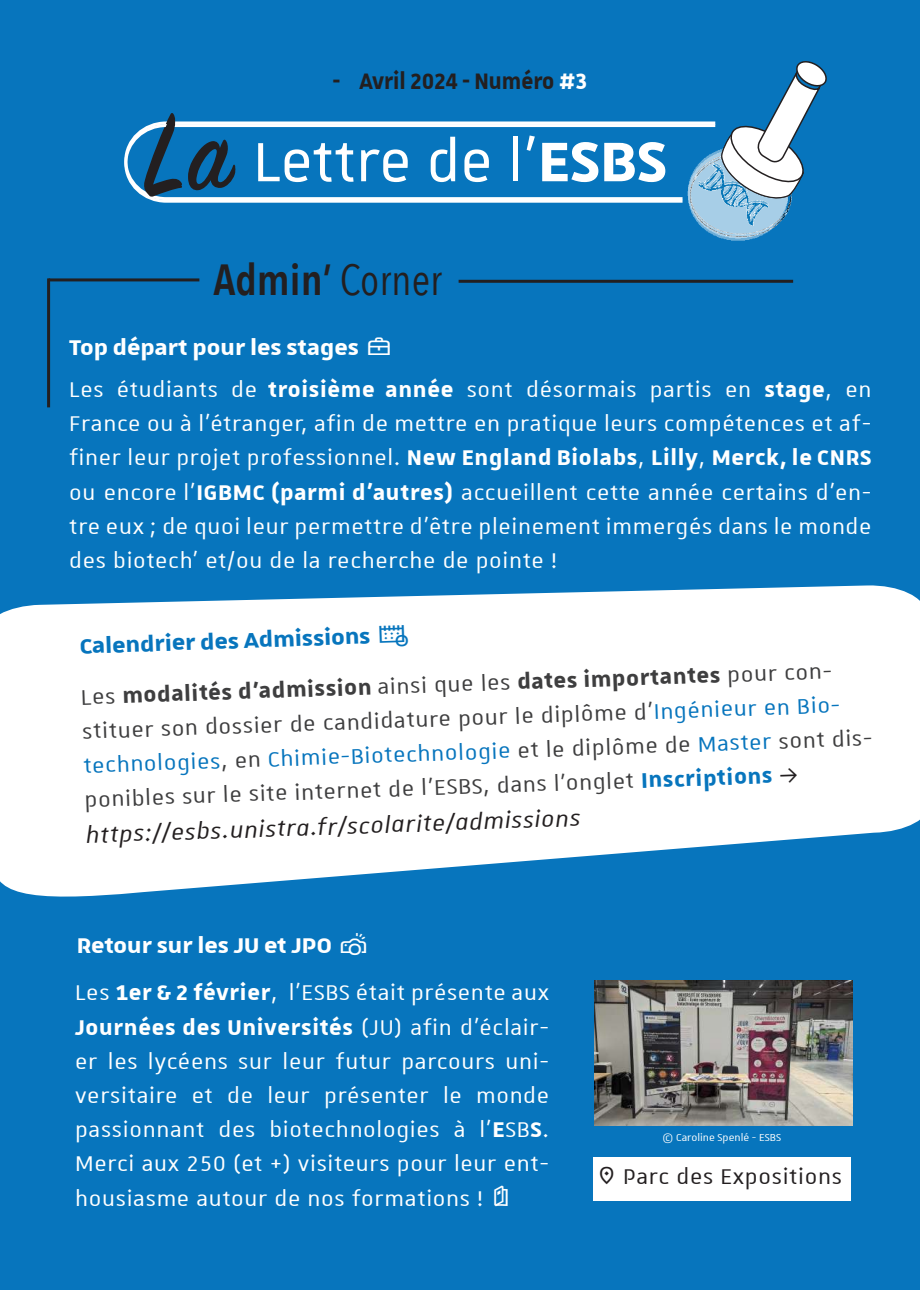
<style>
.page{position:relative;width:920px;height:1290px;background:#0775bd}
.page>*{position:absolute;margin:0;border:0;box-sizing:border-box;transform-origin:0 0}
.t1{font:75px "Unistra A";letter-spacing:-.005em;color:#fff}
.t2{font:600 43.5px "Avenir Next Condensed";color:#231f20}
.t3{font:italic 30px "Unistra A";color:#231f20}
.t4{font:700 30px "Unistra A";color:#231f20;scale:.9 1}
.t5{font:28.5px/34.2px "Unistra A";letter-spacing:.025em;color:#fff;text-align:justify}
.t6{font:28.5px/34.2px "Unistra A";color:#3e3e3f}
.t7{font:700 28.5px/50.8px "Unistra A";color:#3e3e3f}
.t8{font:700 28.5px "Unistra A";color:#fff;scale:1.06 1}
.t9{font:28.5px "Unistra A";letter-spacing:.025em;color:#231f20}
.t10{font:13.5px "Unistra A";color:#fff}
.s1{color:#fff}
.s2{font-weight:700}
.s3{font-weight:400}
.s4{color:#0775bd}
.s5{font-weight:700;color:#0775bd}
.s6{color:#231f20}
</style>
<div class="page">
<hr style="left:458px;top:280px;width:335px;height:3px;background:#231f20">
<hr style="left:49px;top:278px;width:150px;height:3px;background:#231f20">
<hr style="left:47px;top:278px;width:3px;height:129px;background:#231f20">
<svg style="left:0;top:585px;width:920px;height:318px"></svg>
<svg style="left:123px;top:120px;width:510px;height:3px"></svg>
<svg style="left:123px;top:123px;width:510px;height:81px;background:#2787c5"></svg>
<div style="left:633px;top:95px;width:209px;height:200px;background:#0775bd"></div>
<img style="left:644px;top:111px;width:178px;height:169px">
<svg style="left:720px;top:8px;width:107px;height:199px"></svg>
<img style="left:594px;top:980px;width:258px;height:145px">
<div style="left:593px;top:1158px;width:257px;height:43px;background:#fff"></div>
<svg style="left:368px;top:337px;width:22px;height:18px"></svg>
<svg style="left:494px;top:1185px;width:14px;height:21px"></svg>
<svg style="left:379px;top:625px;width:29px;height:23px"></svg>
<svg style="left:136px;top:115px;width:101px;height:83px;background:#1d81c2"></svg>
<p class="t4" style="left:332px;top:64px;width:285px">- Avril 2024 - Numéro <span class="s1">#3</span></p>
<h1 class="t1" style="left:253px;top:123px;width:415px">Lettre de l’<span class="s2">ESBS</span></h1>
<h2 class="t2" style="left:213px;top:242px;width:230px">Admin’ <span class="s3">Corner</span></h2>
<p class="t8" style="left:69px;top:331px;width:275px">Top départ pour les stages</p>
<p class="t5" style="left:69px;top:371px;width:803px">Les étudiants de <span class="s2">troisième année</span> sont désormais partis en <span class="s2">stage</span>, en France ou à l’étranger, afin de mettre en pratique leurs compétences et af&shy;finer leur projet professionnel. <span class="s2">New England Biolabs</span>, <span class="s2">Lilly</span>, <span class="s2">Merck, le CNRS </span>ou encore l’<span class="s2">IGBMC (parmi d’autres)</span> accueillent cette année certains d’en&shy;tre eux ; de quoi leur permettre d’être pleinement immergés dans le monde des biotech’ et/ou de la recherche de pointe !</p>
<p class="t7" style="left:78px;top:620px;width:757px;rotate:-2deg"><span class="s4">Calendrier des Admissions<br></span><span class="s3">Les</span> modalités d’admission <span class="s3">ainsi que les</span> dates importantes <span class="s3">pour con-</span></p>
<p class="t6" style="left:82px;top:713px;width:795px;rotate:-2deg">stituer son dossier de candidature pour le diplôme d’<span class="s4">Ingénieur en Bio&shy;technologies</span>, en <span class="s4">Chimie-Biotechnologie</span> et le diplôme de <span class="s4">Master</span> sont dis&shy;ponibles sur le site internet de l’ESBS, dans l’onglet <span class="s5">Inscriptions</span> <span class="s6">✓</span></p>
<p class="t3" style="left:85px;top:820px;width:496px;rotate:-2deg">https://esbs.unistra.fr/scolarite/admissions</p>
<p class="t8" style="left:77px;top:929px;width:279px">Retour sur les JU et JPO •</p>
<p class="t5" style="left:75px;top:975px;width:475px">Les <span class="s2">1er &amp; 2 février</span>, l’ESBS était présente aux <span class="s2">Journées des Universités</span> (JU) afin d’éclair&shy;er les lycéens sur leur futur parcours uni&shy;versitaire et de leur présenter le monde passionnant des biotechnologies à l’<span class="s2">E</span>SB<span class="s2">S</span>.<br>Merci aux 250 (et +) visiteurs pour leur ent&shy;housiasme autour de nos formations !</p>
<p class="t10" style="left:662px;top:1130px;width:120px">© Caroline Spenlé - ESBS</p>
<p class="t9" style="left:623px;top:1162px;width:220px">Parc des Expositions</p>
</div>
